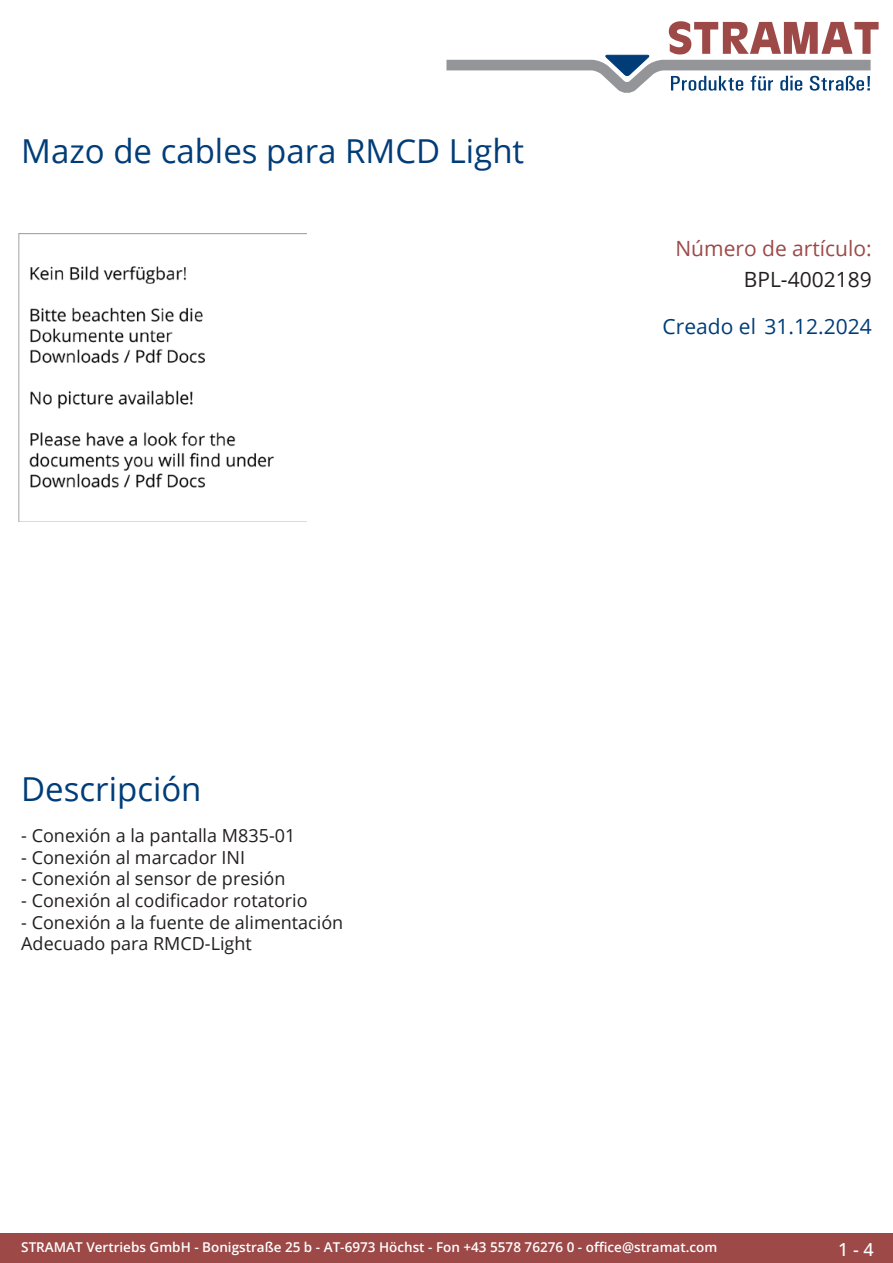
<style>
.page{position:relative;width:893px;height:1263px;background:#fff}
.page>*{position:absolute;margin:0;border:0;box-sizing:border-box;transform-origin:0 0}
.Produkttitel{font:33px "Open Sans";color:#003d78}
.Erstellungsdatum{font:21px "Open Sans";color:#003d78}
.TechDaten_Überschrif{font:21px "Open Sans";color:#9c4948}
.TechDaten_Inhalt{font:21px "Open Sans";color:#231f20}
.Beschreibung_Text{font:18px/21.6px "Open Sans";color:#231f20}
.t1{font:500 18px "Open Sans";color:#fff}
.t2{font:600 13.5px "Open Sans";color:#fff}
</style>
<div class="page">
<div style="left:0;top:1233px;width:893px;height:30px;background:#9c4948"></div>
<svg style="left:446px;top:21px;width:433px;height:72px"></svg>
<img style="left:18px;top:234px;width:288px;height:288px">
<p class="Produkttitel" style="left:21px;top:128px;width:504px">Mazo de cables para RMCD Light</p>
<p class="TechDaten_Überschrif" style="left:675px;top:234px;width:198px">Número de artículo:</p>
<p class="TechDaten_Inhalt" style="left:744px;top:265px;width:129px">BPL-4002189</p>
<p class="Erstellungsdatum" style="left:663px;top:312px;width:211px">Creado el 31.12.2024</p>
<p class="Produkttitel" style="left:21px;top:766px;width:182px">Descripción</p>
<p class="Beschreibung_Text" style="left:21px;top:824px;width:276px">- Conexión a la pantalla M835-01</p>
<p class="Beschreibung_Text" style="left:21px;top:846px;width:225px">- Conexión al marcador INI</p>
<p class="Beschreibung_Text" style="left:21px;top:867px;width:266px">- Conexión al sensor de presión</p>
<p class="Beschreibung_Text" style="left:21px;top:889px;width:288px">- Conexión al codificador rotatorio</p>
<p class="Beschreibung_Text" style="left:21px;top:911px;width:324px">- Conexión a la fuente de alimentación<br>Adecuado para RMCD-Light</p>
<p class="t2" style="left:21px;top:1238px;width:698px">STRAMAT Vertriebs GmbH - Bonigstraße 25 b - AT-6973 Höchst - Fon +43 5578 76276 0 - office@stramat.com</p>
<p class="t1" style="left:838px;top:1237px;width:37px">1 - 4</p>
</div>
